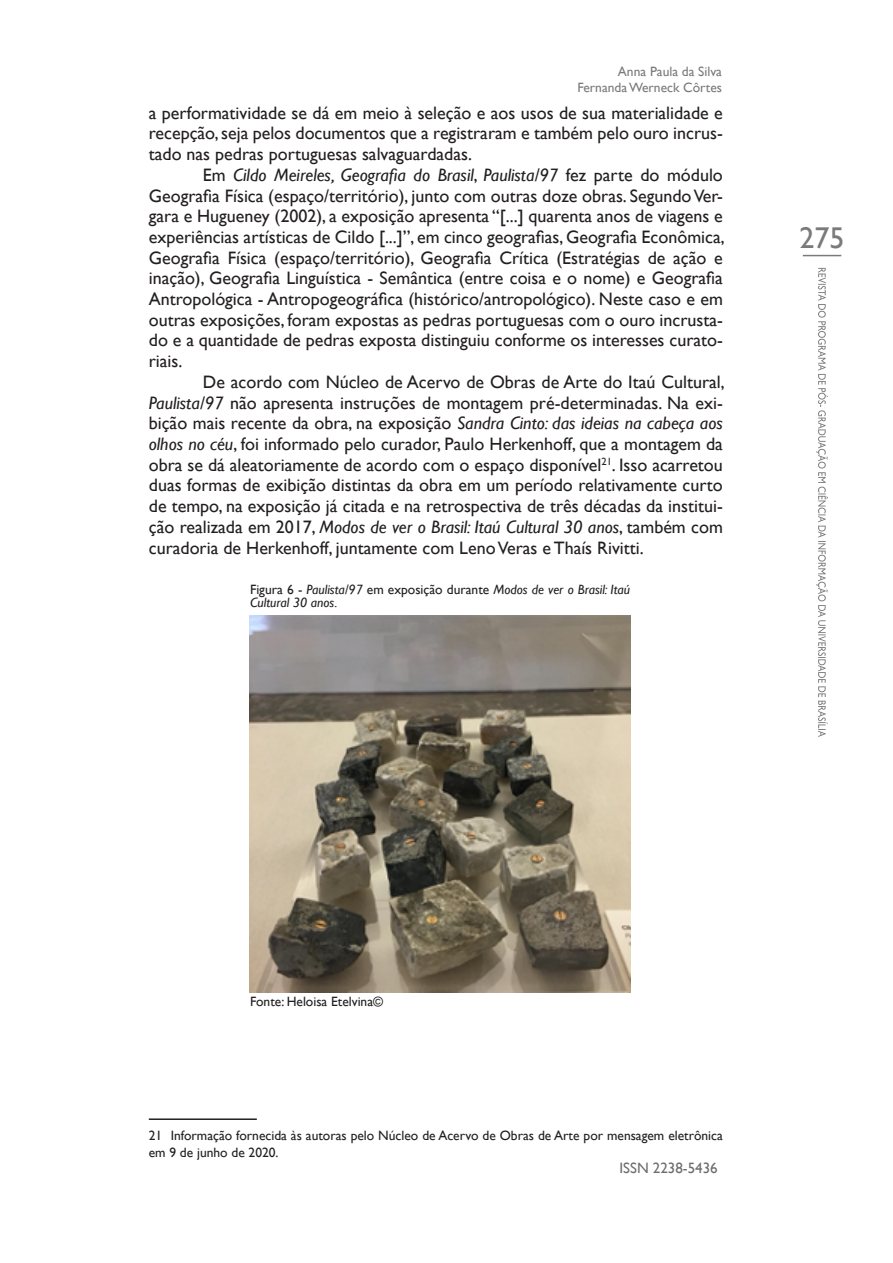
<style>
.page{position:relative;width:893px;height:1263px;background:#fff}
.page>*{position:absolute;margin:0;border:0;box-sizing:border-box;transform-origin:0 0}
.t1{font:30px "Gill Sans";color:#797a79}
.t2{font:18px/20.7px "Gill Sans";color:#231f20;text-align:justify}
.t3{font:15px "Gill Sans";color:#6c6d70}
.rodapé_museu_Pamela{font:13.5px/16.2px "Gill Sans";color:#231f20}
.Museologia_Pamela{font:italic 13.5px/13.5px "Gill Sans";color:#231f20}
.t4{font:13.5px/16.2px "Gill Sans";color:#797a79;text-align:right}
.Museologia_Pamela-2{font:13.5px "Gill Sans";color:#231f20}
.s1{font-style:italic}
.s2{font-style:normal}
</style>
<div class="page">
<svg style="left:816px;top:268px;width:12px;height:469px"></svg>
<hr style="left:803px;top:255px;width:38px;height:1px;background:#797a79">
<hr style="left:149px;top:1118px;width:108px;height:2px;background:#231f20">
<img style="left:249px;top:616px;width:381px;height:376px">
<p class="t4" style="left:577px;top:64px;width:146px">Anna Paula da Silva<br>Fernanda Werneck Côrtes</p>
<p class="t2" style="left:149px;top:103px;width:576px">a performatividade se dá em meio à seleção e aos usos de sua materialidade e recepção, seja pelos documentos que a registraram e também pelo ouro incrus&shy;tado nas pedras portuguesas salvaguardadas.</p>
<p class="t2" style="left:149px;top:165px;width:577px;text-indent:54px">Em <span class="s1">Cildo Meireles, Geografia do Brasil</span>, <span class="s1">Paulista/97</span> fez parte do módulo Geografia Física (espaço/território), junto com outras doze obras. Segundo Ver&shy;gara e Hugueney (2002), a exposição apresenta “[...] quarenta anos de viagens e experiências artísticas de Cildo [...]”, em cinco geografias, Geografia Econômica, Geografia Física (espaço/território), Geografia Crítica (Estratégias de ação e inação), Geografia Linguística - Semântica (entre coisa e o nome) e Geografia Antropológica - Antropogeográfica (histórico/antropológico). Neste caso e em outras exposições, foram expostas as pedras portuguesas com o ouro incrusta&shy;do e a quantidade de pedras exposta distinguiu conforme os interesses curato&shy;riais.</p>
<p class="t2" style="left:149px;top:372px;width:577px;text-indent:54px">De acordo com Núcleo de Acervo de Obras de Arte do Itaú Cultural, <span class="s1">Paulista/97</span> não apresenta instruções de montagem pré-determinadas. Na exi&shy;bição mais recente da obra, na exposição <span class="s1">Sandra Cinto: das ideias na cabeça aos olhos no céu</span>, foi informado pelo curador, Paulo Herkenhoff, que a montagem da obra se dá aleatoriamente de acordo com o espaço disponível<sup>21</sup>. Isso acarretou duas formas de exibição distintas da obra em um período relativamente curto de tempo, na exposição já citada e na retrospectiva de três décadas da institui&shy;ção realizada em 2017, <span class="s1">Modos de ver o Brasil: Itaú Cultural 30 anos</span>, também com curadoria de Herkenhoff, juntamente com Leno Veras e Thaís Rivitti.</p>
<p class="Museologia_Pamela" style="left:250px;top:582px;width:382px"><span class="s2">Figura 6 -</span> Paulista/97 <span class="s2">em exposição durante</span> Modos de ver o Brasil: Itaú<br>Cultural 30 anos.</p>
<h1 class="t1" style="left:800px;top:221px;width:46px">275</h1>
<p class="Museologia_Pamela-2" style="left:250px;top:994px;width:135px">Fonte: Heloisa Etelvina©</p>
<p class="rodapé_museu_Pamela" style="left:149px;top:1128px;width:576px">21 Informação fornecida às autoras pelo Núcleo de Acervo de Obras de Arte por mensagem eletrônica em 9 de junho de 2020.</p>
<p class="t3" style="left:620px;top:1159px;width:100px">ISSN 2238-5436</p>
</div>
